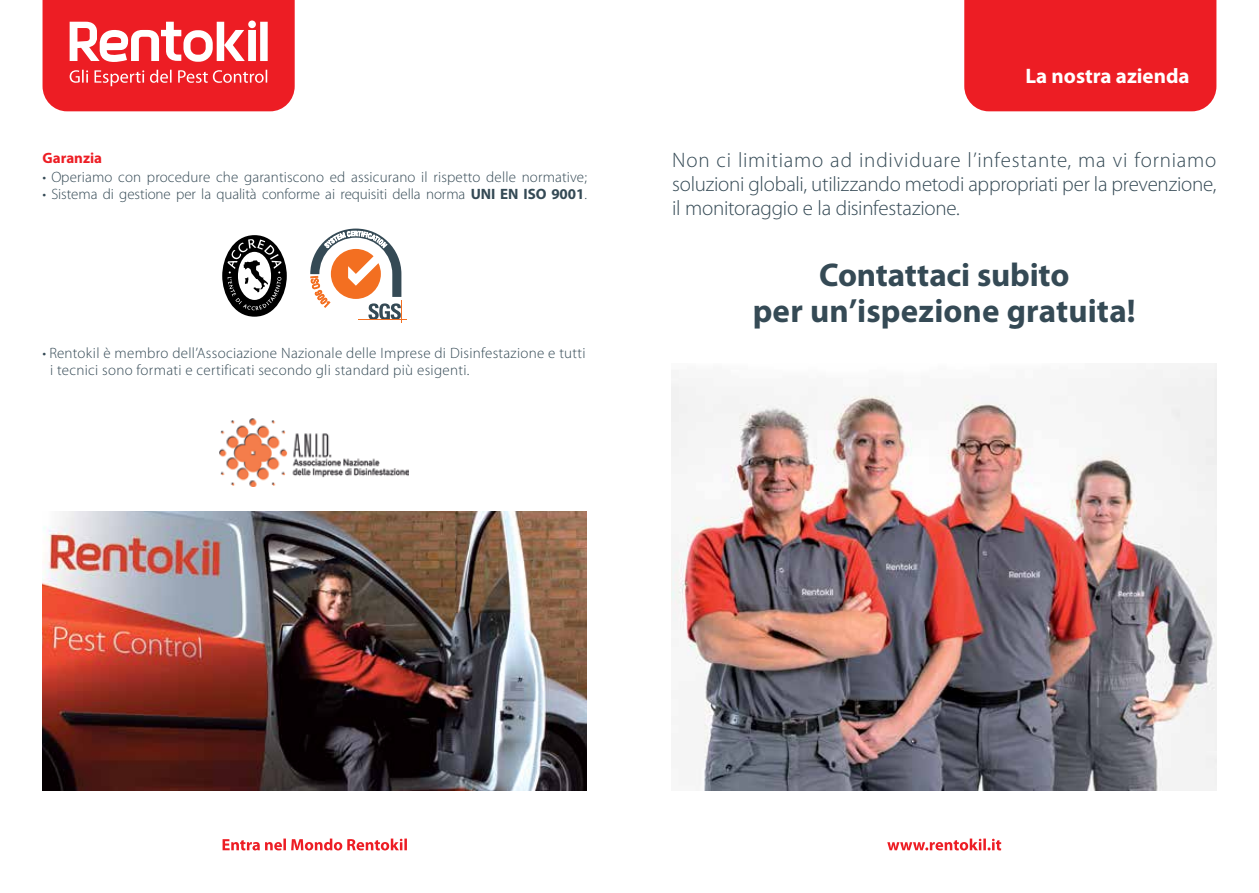
<style>
.page{position:relative;width:1259px;height:893px;background:#fff}
.page>*{position:absolute;margin:0;border:0;box-sizing:border-box;transform-origin:0 0}
.t1{font:700 33px/36px "Myriad Pro";letter-spacing:.005em;color:#354a55;text-align:center}
.t2{font:300 21px/24px "Myriad Pro";letter-spacing:-.01em;color:#354a55;text-align:justify}
.t3{font:700 21px "Myriad Pro";color:#fff}
.t4{font:300 15px/16.5px "Myriad Pro";letter-spacing:.01em;color:#354a55}
.t5{font:700 15px "Myriad Pro";color:#ed1d24}
.s1{font-weight:700}
</style>
<div class="page">
<svg style="left:43px;top:0;width:252px;height:111px;background:#f04349"></svg>
<img style="left:219px;top:419px;width:190px;height:67px">
<img style="left:43px;top:512px;width:544px;height:279px">
<hr style="left:359px;top:319px;width:48px;height:1px;background:#f36f21">
<svg style="left:310px;top:229px;width:92px;height:94px"></svg>
<div style="left:222px;top:235px;width:65px;height:82px;background:#000;border-radius:50%"></div>
<svg style="left:227px;top:239px;width:54px;height:71px"></svg>
<svg style="left:222px;top:838px;width:185px;height:12px"></svg>
<div style="left:964px;top:0;width:252px;height:111px;background:#ed1d24"></div>
<svg style="left:887px;top:838px;width:114px;height:12px"></svg>
<img style="left:672px;top:364px;width:544px;height:427px">
<p class="t5" style="left:43px;top:148px;width:61px">Garanzia</p>
<p class="t4" style="left:43px;top:169px;width:546px">• Operiamo con procedure che garantiscono ed assicurano il rispetto delle normative;</p>
<p class="t4" style="left:43px;top:186px;width:546px">• Sistema di gestione per la qualità conforme ai requisiti della norma <span class="s1">UNI EN ISO 9001</span>.</p>
<p class="t4" style="left:50px;top:345px;width:537px;text-indent:-7px">• Rentokil è membro dell’Associazione Nazionale delle Imprese di Disinfestazione e tutti i tecnici sono formati e certificati secondo gli standard più esigenti.</p>
<h2 class="t3" style="left:1025px;top:62px;width:166px">La nostra azienda</h2>
<h2 class="t2" style="left:672px;top:148px;width:546px">Non ci limitiamo ad individuare l’infestante, ma vi forniamo soluzioni globali, utilizzando metodi appropriati per la prevenzione, il monitoraggio e la disinfestazione.</h2>
<h1 class="t1" style="left:752px;top:256px;width:385px">Contattaci subito<br>per un’ispezione gratuita!</h1>
</div>
